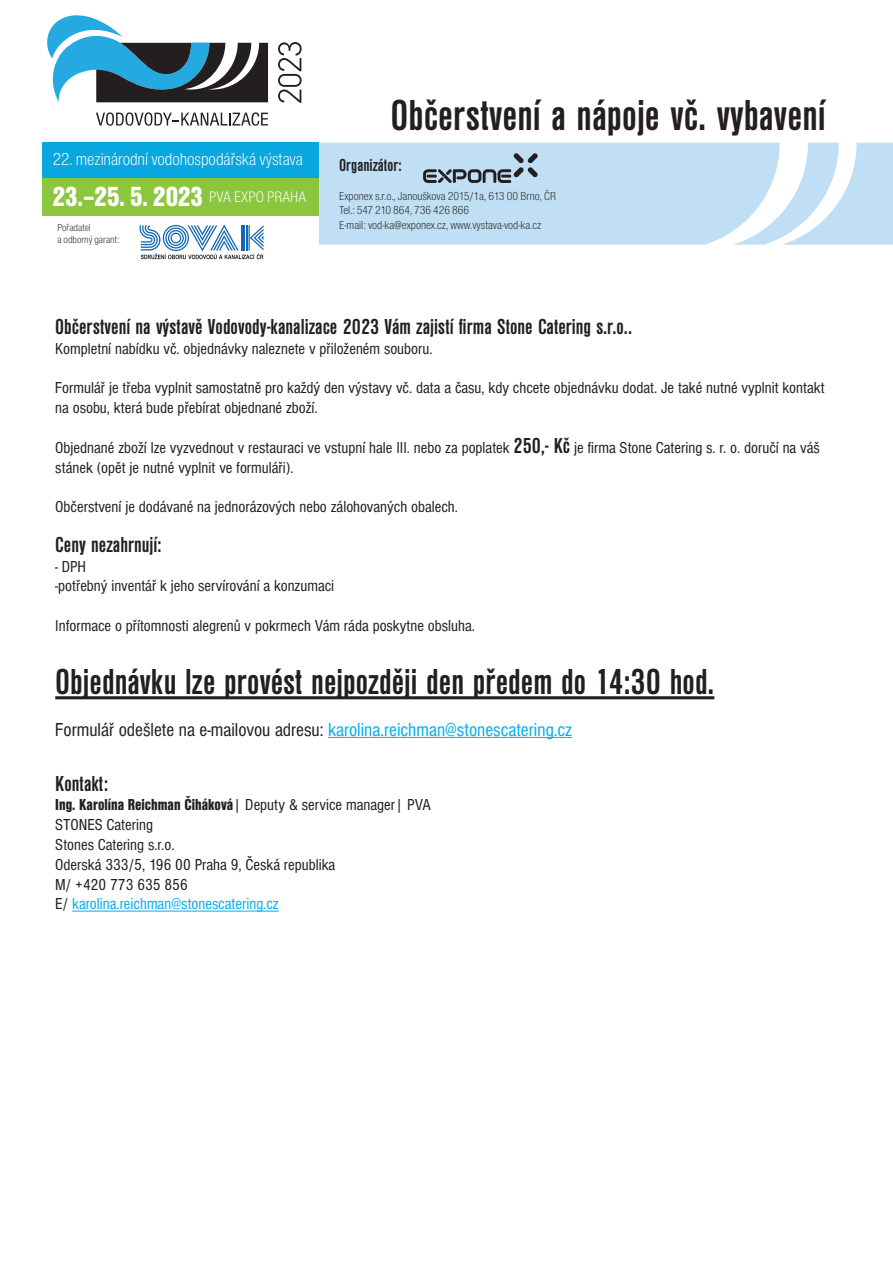
<style>
.page{position:relative;width:893px;height:1263px;background:#fff}
.page>*{position:absolute;margin:0;border:0;box-sizing:border-box;transform-origin:0 0}
.t1{font:700 condensed 45px "Nimbus Sans DOT";color:#231f20}
.text{font:700 condensed 37.5px "Nimbus Sans DOT";color:#231f20}
.t2{font:28.8px "Nimbus Sans DOT Blac Cond";color:#fff}
.text-2{font:700 condensed 22.5px "Nimbus Sans DOT";color:#231f20}
.text-3{font:condensed 19.5px "Nimbus Sans DOT";color:#231f20}
.N1{font:700 condensed 18px "Nimbus Sans DOT";color:#231f20}
.t3{font:17.85px "Nimbus Sans DOT Ligh Cond";letter-spacing:-.005em;color:#fff}
.text-4{font:condensed 16.5px/19.8px "Nimbus Sans DOT";color:#231f20}
.text-5{font:16.5px "Nimbus Sans DOT Blac Cond";color:#231f20}
.text-6{font:condensed 16.5px "Nimbus Sans DOT";color:#00aeef}
.t4{font:15.75px "Nimbus Sans DOT Ligh Cond";letter-spacing:.005em;color:#fff}
.t5{font:12px/14.4px "Nimbus Sans DOT Ligh Cond";color:#231f20}
.t6{font:10.5px "Nimbus Sans DOT Ligh Cond";color:#231f20}
.s1{font-weight:700;font-size:22.5px}
.s2{color:#00aeef}
.s3{font-family:"Nimbus Sans DOT";font-stretch:condensed}
.s4{color:#231f20}
</style>
<div class="page">
<hr style="left:55px;top:696px;width:659px;height:3px;background:#231f20">
<hr style="left:328px;top:737px;width:244px;height:1px;background:#00aeef">
<hr style="left:72px;top:911px;width:207px;height:1px;background:#00aeef">
<svg style="left:319px;top:143px;width:574px;height:102px;fill:#c0dff4"></svg>
<svg style="left:423px;top:153px;width:115px;height:30px"></svg>
<svg style="left:139px;top:224px;width:125px;height:35px"></svg>
<hr style="left:243px;top:225px;width:2px;height:25px;background:#1468b3">
<svg style="left:47px;top:15px;width:221px;height:87px"></svg>
<svg style="left:96px;top:112px;width:172px;height:14px"></svg>
<svg style="left:278px;top:42px;width:24px;height:61px"></svg>
<div style="left:42px;top:177px;width:277px;height:39px;background:#8bc63e"></div>
<div style="left:42px;top:143px;width:277px;height:35px;background:#08a7e0"></div>
<p class="t3" style="left:53px;top:150px;width:252px">22. mezinárodní vodohospodářská výstava</p>
<p class="t2" style="left:53px;top:180px;width:152px">23.–25. 5. 2023</p>
<p class="t4" style="left:209px;top:188px;width:99px">PVA EXPO PRAHA</p>
<p class="t6" style="left:57px;top:222px;width:35px">Pořadatel</p>
<p class="t6" style="left:57px;top:234px;width:64px">a odborný garant:</p>
<p class="t1" style="left:390px;top:91px;width:437px">Občerstvení a nápoje vč. vybavení</p>
<p class="N1" style="left:339px;top:156px;width:64px">Organizátor:</p>
<p class="t5" style="left:339px;top:189px;width:218px">Exponex s.r.o., Janouškova 2015/1a, 613 00 Brno, ČR<br>Tel.: 547 210 864, 736 426 866</p>
<p class="t5" style="left:339px;top:218px;width:204px">E-mail: vod-ka@exponex.cz, www.vystava-vod-ka.cz</p>
<p class="text-2" style="left:55px;top:314px;width:578px">Občerstvení na výstavě Vodovody-kanalizace 2023 Vám zajistí firma Stone Catering s.r.o..</p>
<p class="text-4" style="left:55px;top:339px;width:379px">Kompletní nabídku vč. objednávky naleznete v přiloženém souboru.</p>
<p class="text-4" style="left:55px;top:378px;width:771px">Formulář je třeba vyplnit samostatně pro každý den výstavy vč. data a času, kdy chcete objednávku dodat. Je také nutné vyplnit kontakt na osobu, která bude přebírat objednané zboží.</p>
<p class="text-4" style="left:55px;top:438px;width:766px">Objednané zboží lze vyzvednout v restauraci ve vstupní hale III. nebo za poplatek <span class="s1">250,- Kč</span> je firma Stone Catering s. r. o. doručí na váš stánek (opět je nutné vyplnit ve formuláři).</p>
<p class="text-4" style="left:55px;top:497px;width:404px">Občerstvení je dodávané na jednorázových nebo zálohovaných obalech.</p>
<p class="text-2" style="left:55px;top:532px;width:108px">Ceny nezahrnují:</p>
<p class="text-4" style="left:55px;top:557px;width:32px">- DPH</p>
<p class="text-4" style="left:55px;top:576px;width:280px">-potřebný inventář k jeho servírování a konzumaci</p>
<p class="text-4" style="left:55px;top:616px;width:421px">Informace o přítomnosti alegrenů v pokrmech Vám ráda poskytne obsluha.</p>
<p class="text" style="left:55px;top:661px;width:661px">Objednávku lze provést nejpozději den předem do 14:30 hod.</p>
<p class="text-3" style="left:55px;top:719px;width:518px">Formulář odešlete na e-mailovou adresu: <span class="s2">karolina.reichman@stonescatering.cz</span></p>
<p class="text-2" style="left:55px;top:771px;width:55px">Kontakt:</p>
<p class="text-5" style="left:55px;top:795px;width:377px">Ing. Karolína Reichman Čiháková<span class="s3">| Deputy &amp; service manager| PVA</span></p>
<p class="text-4" style="left:55px;top:815px;width:99px">STONES Catering</p>
<p class="text-4" style="left:55px;top:835px;width:121px">Stones Catering s.r.o.</p>
<p class="text-4" style="left:55px;top:855px;width:282px">Oderská 333/5, 196 00 Praha 9, Česká republika</p>
<p class="text-4" style="left:55px;top:875px;width:134px">M/ +420 773 635 856</p>
<p class="text-6" style="left:55px;top:895px;width:225px"><span class="s4">E/</span> karolina.reichman@stonescatering.cz</p>
</div>
